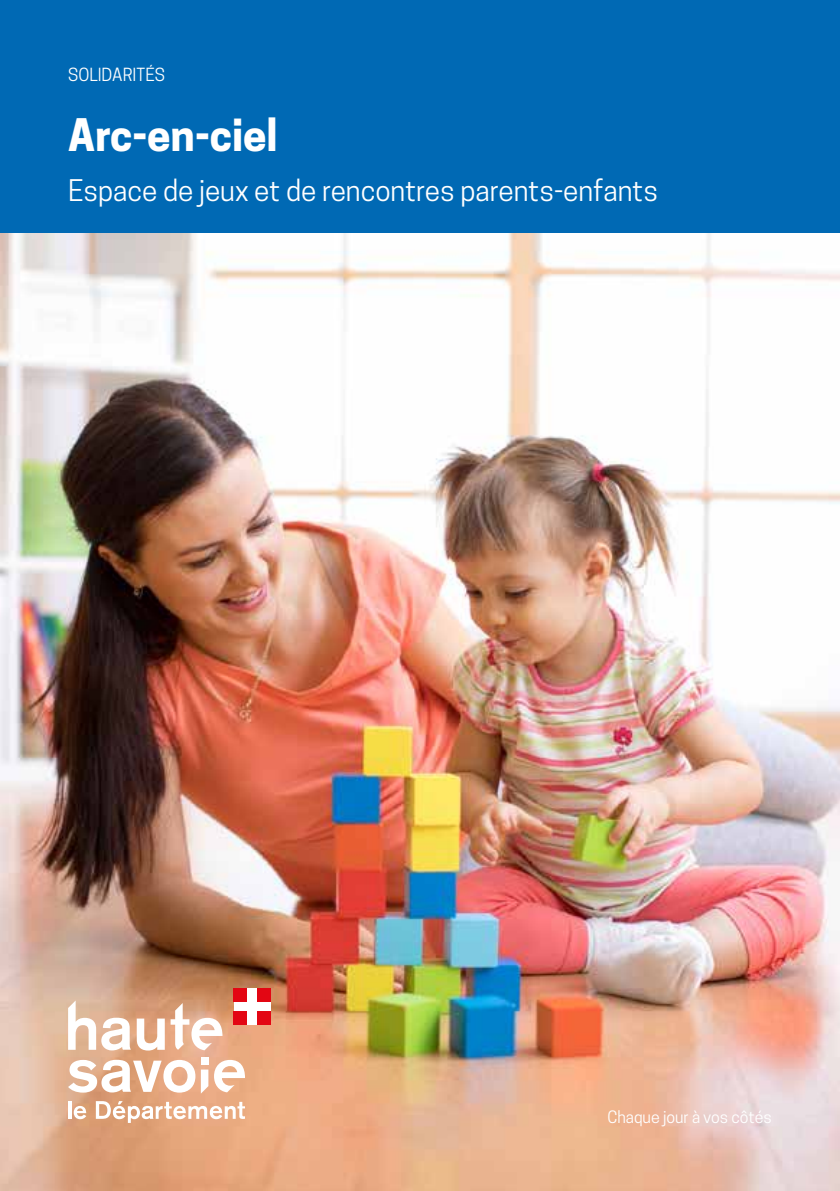
<style>
.page{position:relative;width:840px;height:1191px;background:#fff}
.page>*{position:absolute;margin:0;border:0;box-sizing:border-box;transform-origin:0 0}
.t1{font:700 42px "Cooper Hewitt";color:#fff}
.t2{font:28px "Cooper Hewitt";color:#fff}
.t3{font:17px "Cooper Hewitt";color:#fff}
.t4{font:16px "Cooper Hewitt";color:#fff}
</style>
<div class="page">
<img style="left:0;top:232px;width:839px;height:959px">
<div style="left:0;top:0;width:839px;height:232px;background:#0069b4"></div>
<svg style="left:214px;top:1060px;width:31px;height:32px"></svg>
<svg style="left:68px;top:1000px;width:63px;height:50px"></svg>
<svg style="left:68px;top:1059px;width:127px;height:33px"></svg>
<svg style="left:201px;top:1069px;width:7px;height:24px"></svg>
<svg style="left:137px;top:1003px;width:85px;height:47px"></svg>
<div style="left:233px;top:988px;width:37px;height:36px;background:#fff"></div>
<div style="left:233px;top:988px;width:14px;height:13px;background:#e30613"></div>
<div style="left:257px;top:988px;width:13px;height:13px;background:#e30613"></div>
<div style="left:233px;top:1011px;width:14px;height:13px;background:#e30613"></div>
<div style="left:257px;top:1011px;width:13px;height:13px;background:#e30613"></div>
<div style="left:201px;top:1057px;width:7px;height:7px;background:#fff"></div>
<hr style="left:68px;top:1101px;width:3px;height:17px;background:#fff">
<svg style="left:74px;top:1106px;width:12px;height:13px"></svg>
<svg style="left:96px;top:1101px;width:149px;height:22px"></svg>
<p class="t3" style="left:68px;top:64px;width:98px">SOLIDARITÉS</p>
<h1 class="t1" style="left:68px;top:110px;width:211px">Arc-en-ciel</h1>
<p class="t2" style="left:68px;top:174px;width:591px">Espace de jeux et de rencontres parents-enfants</p>
<p class="t4" style="left:607px;top:1107px;width:166px">Chaque jour à vos côtés</p>
</div>
